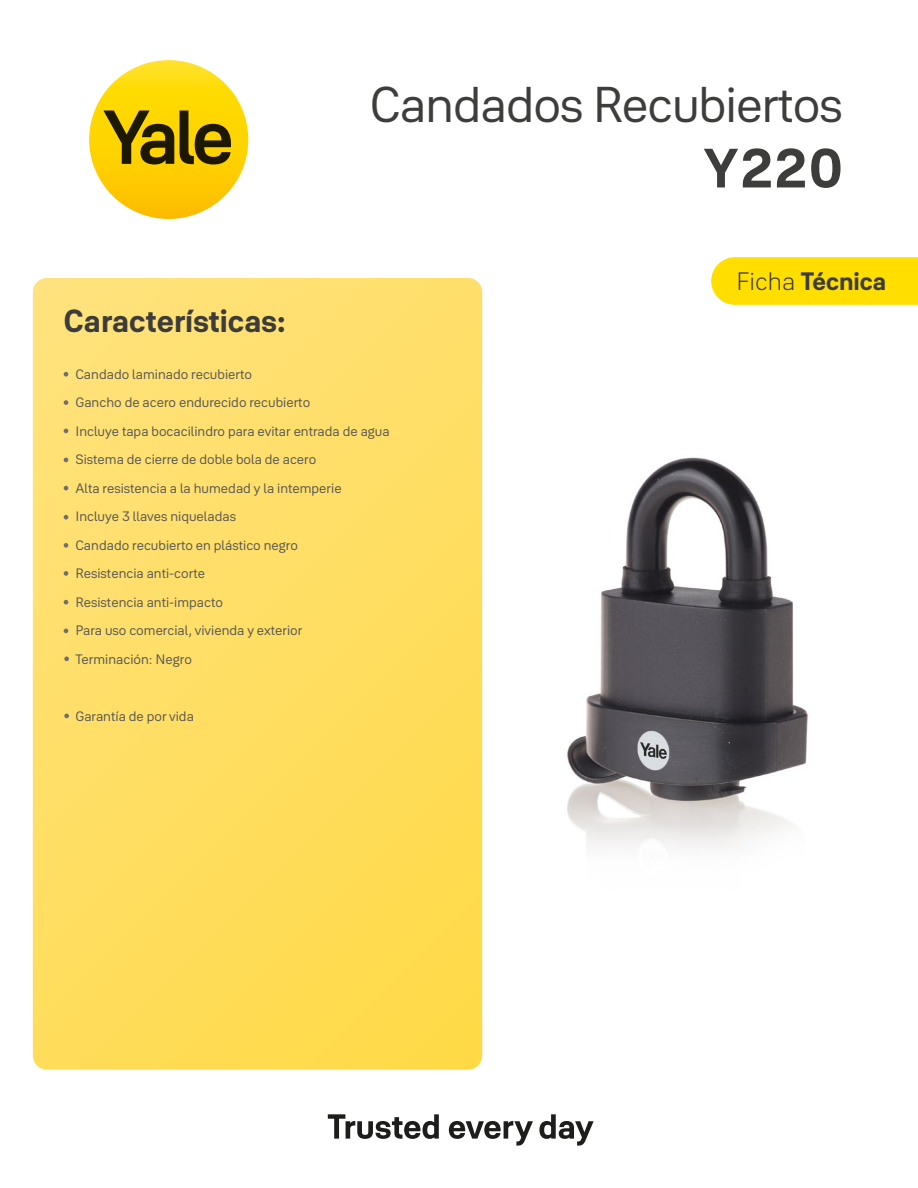
<style>
.page{position:relative;width:918px;height:1188px;background:#fff}
.page>*{position:absolute;margin:0;border:0;box-sizing:border-box;transform-origin:0 0}
.t1{font:700 54.45px "Yale Solis";color:#3d3d3b}
.t2{font:49.5px "Yale Solis";letter-spacing:-.02em;color:#3d3d3b}
.t3{font:700 31.5px "Yale Solis";color:#3c3c3b}
.t4{font:700 24.75px "Yale Solis";color:#3c3c3b}
.t5{font:13.5px/28.5px "Yale Solis";color:#575756}
.s1{font-weight:300}
</style>
<div class="page">
<img style="left:482px;top:329px;width:327px;height:608px">
<svg style="left:33px;top:278px;width:449px;height:792px;background:#ffdd62"></svg>
<svg style="left:89px;top:60px;width:159px;height:159px;background:#fdd105"></svg>
<svg style="left:103px;top:111px;width:71px;height:54px;background:#9a8000"></svg>
<svg style="left:180px;top:111px;width:51px;height:54px;background:#8d7500"></svg>
<svg style="left:64px;top:372px;width:4px;height:5px"></svg>
<svg style="left:64px;top:400px;width:4px;height:5px"></svg>
<svg style="left:64px;top:429px;width:4px;height:4px"></svg>
<svg style="left:64px;top:458px;width:4px;height:4px"></svg>
<svg style="left:64px;top:486px;width:4px;height:4px"></svg>
<svg style="left:64px;top:515px;width:4px;height:5px"></svg>
<svg style="left:64px;top:543px;width:4px;height:5px"></svg>
<svg style="left:64px;top:571px;width:4px;height:5px"></svg>
<svg style="left:64px;top:600px;width:4px;height:5px"></svg>
<svg style="left:64px;top:629px;width:4px;height:4px"></svg>
<svg style="left:64px;top:656px;width:5px;height:5px"></svg>
<svg style="left:64px;top:714px;width:5px;height:4px"></svg>
<svg style="left:328px;top:1114px;width:111px;height:25px"></svg>
<svg style="left:449px;top:1121px;width:84px;height:25px"></svg>
<svg style="left:539px;top:1114px;width:55px;height:32px"></svg>
<div style="left:711px;top:257px;width:207px;height:48px;background:#ffde00"></div>
<h2 class="t2" style="left:369px;top:76px;width:475px">Candados Recubiertos</h2>
<h1 class="t1" style="left:703px;top:135px;width:141px">Y220</h1>
<h3 class="t3" style="left:64px;top:302px;width:224px">Características:</h3>
<p class="t5" style="left:75px;top:359px;width:316px">Candado laminado recubierto<br>Gancho de acero endurecido recubierto<br>Incluye tapa bocacilindro para evitar entrada de agua Sistema de cierre de doble bola de acero<br>Alta resistencia a la humedad y la intemperie<br>Incluye 3 llaves niqueladas<br>Candado recubierto en plástico negro<br>Resistencia anti-corte<br>Resistencia anti-impacto<br>Para uso comercial, vivienda y exterior<br>Terminación: Negro</p>
<p class="t5" style="left:75px;top:701px;width:120px">Garantía de por vida</p>
<h3 class="t4" style="left:736px;top:267px;width:152px"><span class="s1">Ficha</span> Técnica</h3>
</div>
